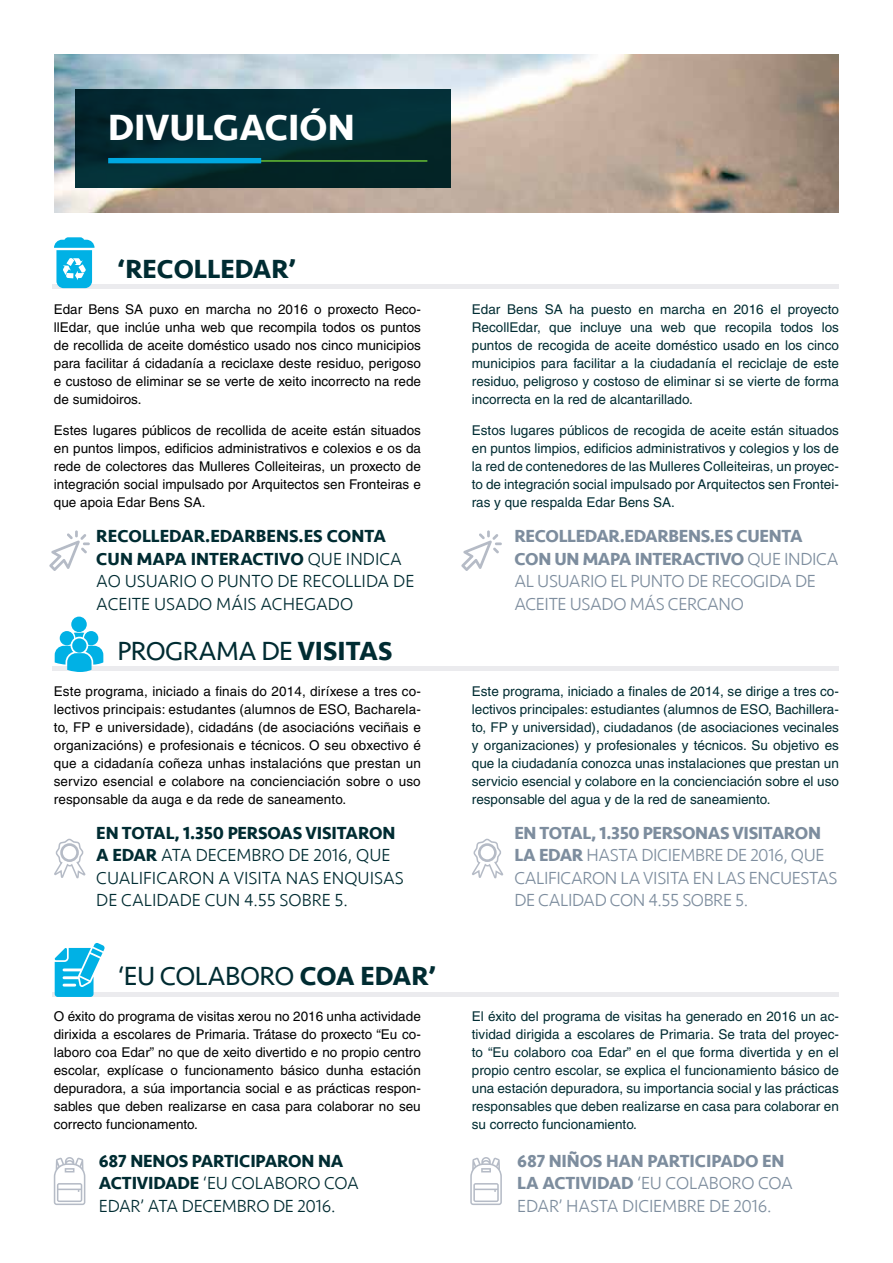
<style>
.page{position:relative;width:893px;height:1263px;background:#fff}
.page>*{position:absolute;margin:0;border:0;box-sizing:border-box;transform-origin:0 0}
.t1{font:700 37.5px "Seravek";color:#fff}
.t2{font:27px "Seravek";letter-spacing:-.02em;color:#002c32}
.t3{font:700 27px "Seravek";color:#002c32}
.t4{font:300 18px/22.5px "Seravek";letter-spacing:-.02em;color:#7d8d9e}
.t5{font:300 18px/22.5px "Seravek";color:#002c32}
.t6{font:700 18px "Seravek";letter-spacing:-.01em;color:#002c32}
.t7{font:700 18px "Seravek";letter-spacing:-.02em;color:#7d8d9e}
.t8{font:13.5px/18px "Helvetica";color:#002c32;text-align:justify}
.t9{font:13.5px/18px "Helvetica";color:#000;text-align:justify}
.s1{font-weight:700}
</style>
<div class="page">
<img style="left:54px;top:54px;width:785px;height:158px">
<svg style="left:75px;top:89px;width:376px;height:98px;fill:#042a33"></svg>
<hr style="left:253px;top:160px;width:174px;height:2px;background:#56a532">
<div style="left:108px;top:158px;width:153px;height:5px;background:#00a8e1"></div>
<hr style="left:53px;top:992px;width:786px;height:4px;background:#ebebee">
<hr style="left:53px;top:284px;width:786px;height:4px;background:#ebebee">
<hr style="left:53px;top:666px;width:786px;height:4px;background:#ebebee">
<svg style="left:49px;top:530px;width:41px;height:41px"></svg>
<svg style="left:461px;top:530px;width:41px;height:41px"></svg>
<svg style="left:54px;top:237px;width:41px;height:51px"></svg>
<svg style="left:55px;top:617px;width:48px;height:55px"></svg>
<svg style="left:54px;top:838px;width:32px;height:41px"></svg>
<svg style="left:472px;top:838px;width:32px;height:41px"></svg>
<svg style="left:54px;top:943px;width:51px;height:54px"></svg>
<svg style="left:54px;top:1157px;width:31px;height:48px"></svg>
<svg style="left:470px;top:1157px;width:32px;height:48px"></svg>
<h1 class="t1" style="left:108px;top:97px;width:248px">DIVULGACIÓN</h1>
<h2 class="t3" style="left:118px;top:247px;width:180px">‘RECOLLEDAR’</h2>
<p class="t9" style="left:54px;top:300px;width:369px">Edar Bens SA puxo en marcha no 2016 o proxecto Reco&shy;llEdar, que inclúe unha web que recompila todos os puntos de recollida de aceite doméstico usado nos cinco municipios para facilitar á cidadanía a reciclaxe deste residuo, perigoso e custoso de eliminar se se verte de xeito incorrecto na rede de sumidoiros.</p>
<p class="t9" style="left:54px;top:421px;width:369px">Estes lugares públicos de recollida de aceite están situados en puntos limpos, edificios administrativos e colexios e os da rede de colectores das Mulleres Colleiteiras, un proxecto de integración social impulsado por Arquitectos sen Fronteiras e que apoia Edar Bens SA.</p>
<h3 class="t6" style="left:96px;top:522px;width:33px">RECOLL</h3>
<h3 class="t6" style="left:160px;top:522px;width:23px">EDAR</h3>
<h3 class="t6" style="left:205px;top:522px;width:28px">.EDAR</h3>
<h3 class="t6" style="left:256px;top:522px;width:84px">BENS.ES CONTA</h3>
<h3 class="t6" style="left:96px;top:544px;width:13px">CUN</h3>
<h3 class="t6" style="left:137px;top:544px;width:14px">MAPA</h3>
<h3 class="t6" style="left:191px;top:544px;width:50px">INTERACTIVO</h3>
<h3 class="t5" style="left:96px;top:548px;width:320px;text-indent:211px">QUE INDICA<br>AO USUARIO O PUNTO DE RECOLLIDA DE<br>ACEITE USADO MÁIS ACHEGADO</h3>
<h2 class="t2" style="left:118px;top:630px;width:195px">PROGRAMA DE <span class="s1">VISITAS</span></h2>
<p class="t9" style="left:54px;top:682px;width:369px">Este programa, iniciado a finais do 2014, diríxese a tres co&shy;lectivos principais: estudantes (alumnos de ESO, Bacharela&shy;to, FP e universidade), cidadáns (de asociacións veciñais e organizacións) e profesionais e técnicos. O seu obxectivo é que a cidadanía coñeza unhas instalacións que prestan un servizo esencial e colabore na concienciación sobre o uso responsable da auga e da rede de saneamento.</p>
<h3 class="t6" style="left:96px;top:818px;width:38px">EN TOTAL</h3>
<h3 class="t6" style="left:174px;top:818px;width:85px">, 1.350 PERSOAS</h3>
<h3 class="t6" style="left:305px;top:818px;width:11px">VISITARON</h3>
<h3 class="t6" style="left:96px;top:841px;width:38px">A EDAR</h3>
<h3 class="t5" style="left:161px;top:844px;width:11px">ATA</h3>
<h3 class="t5" style="left:96px;top:844px;width:296px;text-indent:99px">DECEMBRO DE 2016, QUE<br>CUALIFICARON A VISITA NAS</h3>
<h3 class="t5" style="left:96px;top:867px;width:289px;text-indent:227px">ENQUISAS<br>DE CALIDADE CUN 4.55 SOBRE 5.</h3>
<h2 class="t2" style="left:118px;top:955px;width:320px">‘EU COLABORO <span class="s1">COA EDAR’</span></h2>
<p class="t8" style="left:472px;top:300px;width:369px">Edar Bens SA ha puesto en marcha en 2016 el proyecto RecollEdar, que incluye una web que recopila todos los puntos de recogida de aceite doméstico usado en los cinco municipios para facilitar a la ciudadanía el reciclaje de este residuo, peligroso y costoso de eliminar si se vierte de forma incorrecta en la red de alcantarillado.</p>
<p class="t8" style="left:472px;top:421px;width:369px">Estos lugares públicos de recogida de aceite están situados en puntos limpios, edificios administrativos y colegios y los de la red de contenedores de las Mulleres Colleiteiras, un proyec&shy;to de integración social impulsado por Arquitectos sen Frontei&shy;ras y que respalda Edar Bens SA.</p>
<h3 class="t7" style="left:514px;top:522px;width:32px">RECOLL</h3>
<h3 class="t7" style="left:576px;top:522px;width:22px">EDAR</h3>
<h3 class="t7" style="left:620px;top:522px;width:27px">.EDAR</h3>
<h3 class="t7" style="left:669px;top:522px;width:112px">BENS.ES CUENTA</h3>
<h3 class="t7" style="left:514px;top:544px;width:13px">CON</h3>
<h3 class="t7" style="left:554px;top:544px;width:42px">UN MAPA</h3>
<h3 class="t7" style="left:635px;top:544px;width:48px">INTERACTIVO</h3>
<h3 class="t4" style="left:514px;top:548px;width:314px;text-indent:233px">QUE INDICA<br>AL USUARIO EL PUNTO DE RECOGIDA DE<br>ACEITE USADO MÁS CERCAN</h3>
<h3 class="t4" style="left:731px;top:593px;width:15px">O</h3>
<p class="t8" style="left:472px;top:682px;width:369px">Este programa, iniciado a finales de 2014, se dirige a tres co&shy;lectivos principales: estudiantes (alumnos de ESO, Bachillera&shy;to, FP y universidad), ciudadanos (de asociaciones vecinales y organizaciones) y profesionales y técnicos. Su objetivo es que la ciudadanía conozca unas instalaciones que prestan un servicio esencial y colabore en la concienciación sobre el uso responsable del agua y de la red de saneamiento.</p>
<h3 class="t4" style="left:514px;top:822px;width:324px"><span class="s1">EN TOTAL, 1.350 PERSONAS VISITARON LA EDAR</span> HASTA DI CIEMBRE DE 2016, QUE CALIFICARON LA VISITA EN LAS ENCUESTAS DE CALIDAD CON 4.55 SOBRE 5.</h3>
<p class="t9" style="left:54px;top:1007px;width:369px">O éxito do programa de visitas xerou no 2016 unha actividade dirixida a escolares de Primaria. Trátase do proxecto “Eu co&shy;laboro coa Edar” no que de xeito divertido e no propio centro escolar, explícase o funcionamento básico dunha estación depuradora, a súa importancia social e as prácticas respon&shy;sables que deben realizarse en casa para colaborar no seu correcto funcionamento.</p>
<p class="t8" style="left:472px;top:1007px;width:369px">El éxito del programa de visitas ha generado en 2016 un ac&shy;tividad dirigida a escolares de Primaria. Se trata del proyec&shy;to “Eu colaboro coa Edar” en el que forma divertida y en el propio centro escolar, se explica el funcionamiento básico de una estación depuradora, su importancia social y las prácticas responsables que deben realizarse en casa para colaborar en su correcto funcionamiento.</p>
<h3 class="t6" style="left:99px;top:1146px;width:67px">687 NENOS</h3>
<h3 class="t6" style="left:192px;top:1146px;width:12px">PARTICIPARON</h3>
<h3 class="t6" style="left:318px;top:1146px;width:14px">NA</h3>
<h3 class="t6" style="left:99px;top:1169px;width:12px">ACTIVIDAD</h3>
<h3 class="t5" style="left:190px;top:1172px;width:169px"><span class="s1">E</span> ‘EU COLABORO COA</h3>
<h3 class="t5" style="left:99px;top:1195px;width:60px">EDAR’ ATA</h3>
<h3 class="t5" style="left:182px;top:1195px;width:155px">DECEMBRO DE 2016.</h3>
<h3 class="t4" style="left:517px;top:1150px;width:277px"><span class="s1">687 NIÑOS HAN PARTICIPADO EN<br>LA ACTIVIDAD</span> ‘EU COLABO RO COA<br>EDAR’ HASTA DICIEMBRE DE 2016.</h3>
</div>
